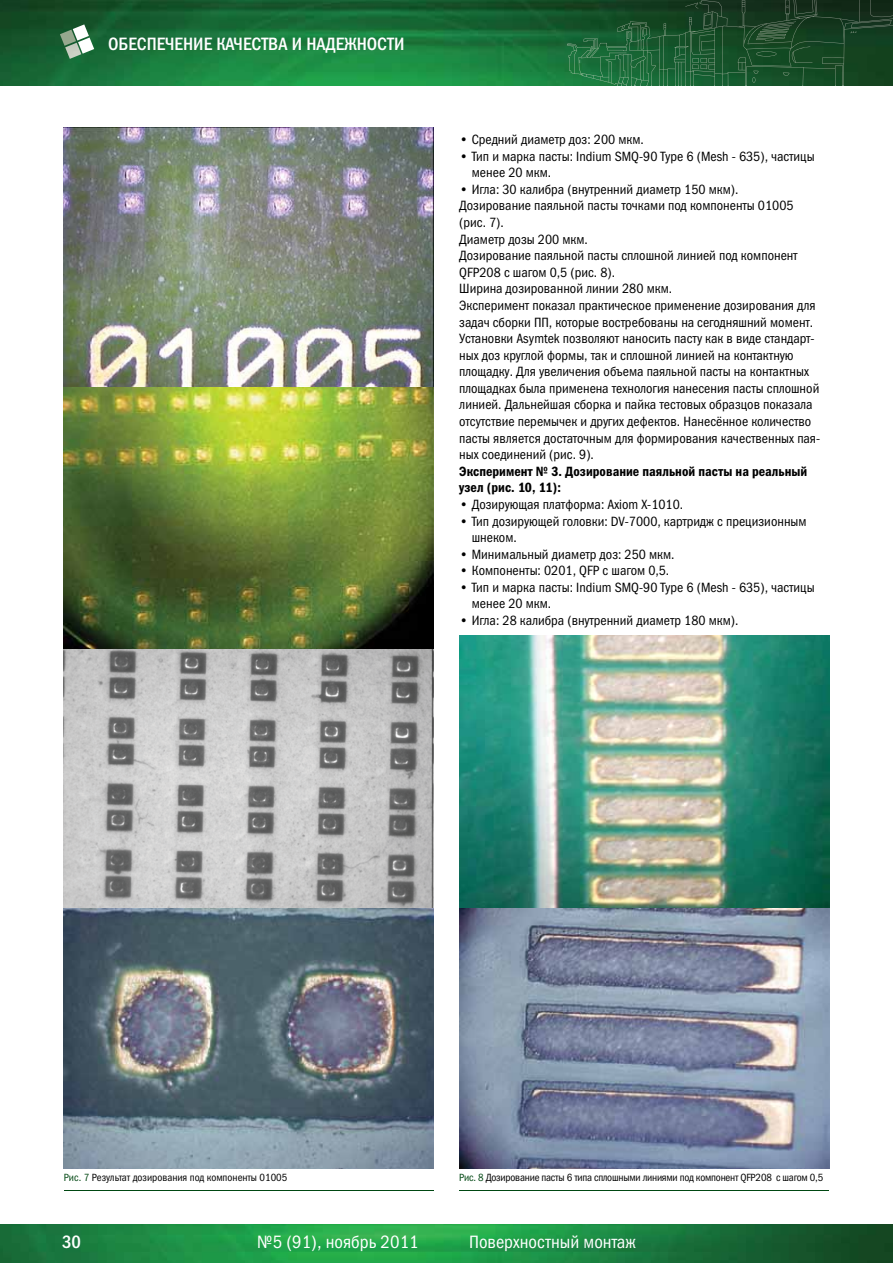
<style>
.page{position:relative;width:893px;height:1263px;background:#fff}
.page>*{position:absolute;margin:0;border:0;box-sizing:border-box;transform-origin:0 0}
.t1{font:18px "Franklin Gothic Book Cond C";color:#fff}
.t2{font:18px "Franklin Gothic Medi Cond C";color:#fff}
.t3{font:13.5px/16.6px "Franklin Gothic Book Cond C";color:#000}
.t4{font:13.5px/16.6px "Franklin Gothic Demi Cond C";color:#000}
.t5{font:10.5px "Franklin Gothic Book Cond C";letter-spacing:-.02em;color:#000}
.t6{font:10.5px "Franklin Gothic Book Cond C";color:#000}
.s1{color:#004712}
</style>
<div class="page">
<img style="left:0;top:1225px;width:893px;height:38px">
<img style="left:0;top:0;width:893px;height:85px">
<svg style="left:617px;top:85px;width:227px;height:1px"></svg>
<img style="left:617px;top:0;width:276px;height:46px">
<img style="left:65px;top:46px;width:16px;height:13px">
<svg style="left:73px;top:24px;width:21px;height:30px"></svg>
<img style="left:60px;top:30px;width:16px;height:16px">
<hr style="left:64px;top:1190px;width:370px;height:1px;background:#004712">
<hr style="left:459px;top:1190px;width:370px;height:1px;background:#004712">
<img style="left:64px;top:128px;width:370px;height:1040px">
<img style="left:459px;top:635px;width:370px;height:533px">
<h1 class="t2" style="left:108px;top:34px;width:298px">ОБЕСПЕЧЕНИЕ КАЧЕСТВА И НАДЕЖНОСТИ</h1>
<p class="t3" style="left:459px;top:131px;width:186px">• Средний диаметр доз: 200 мкм.</p>
<p class="t3" style="left:472px;top:148px;width:344px;text-indent:-13px">• Тип и марка пасты: Indium SMQ-90 Type 6 (Mesh - 635), частицы менее 20 мкм.</p>
<p class="t3" style="left:459px;top:181px;width:362px">• Игла: 30 калибра (внутренний диаметр 150 мкм).<br>Дозирование паяльной пасты точками под компоненты 01005 (рис. 7).<br>Диаметр дозы 200 мкм.<br>Дозирование паяльной пасты сплошной линией под компонент QFP208 с шагом 0,5 (рис. 8).<br>Ширина дозированной линии 280 мкм.<br>Эксперимент показал практическое применение дозирования для задач сборки ПП, которые востребованы на сегодняшний момент.<br>Установки Asymtek позволяют наносить пасту как в виде стандарт&shy;ных доз круглой формы, так и сплошной линией на контактную площадку. Для увеличения объема паяльной пасты на контактных площадках была применена технология нанесения пасты сплошной линией. Дальнейшая сборка и пайка тестовых образцов показала отсутствие перемычек и других дефектов. Нанесённое количество пасты является достаточным для формирования качественных пая&shy;ных соединений (рис. 9).</p>
<p class="t4" style="left:459px;top:463px;width:350px">Эксперимент № 3. Дозирование паяльной пасты на реальный узел (рис. 10, 11):</p>
<p class="t3" style="left:459px;top:496px;width:226px">• Дозирующая платформа: Axiom X-1010.</p>
<p class="t3" style="left:472px;top:512px;width:336px;text-indent:-13px">• Тип дозирующей головки: DV-7000, картридж с прецизионным шнеком.</p>
<p class="t3" style="left:459px;top:546px;width:217px">• Минимальный диаметр доз: 250 мкм.</p>
<p class="t3" style="left:459px;top:562px;width:212px">• Компоненты: 0201, QFP с шагом 0,5.</p>
<p class="t3" style="left:472px;top:579px;width:344px;text-indent:-13px">• Тип и марка пасты: Indium SMQ-90 Type 6 (Mesh - 635), частицы менее 20 мкм.</p>
<p class="t3" style="left:459px;top:612px;width:281px">• Игла: 28 калибра (внутренний диаметр 180 мкм).</p>
<p class="t6" style="left:64px;top:1172px;width:225px"><span class="s1">Рис. 7</span> Результат дозирования под компоненты 01005</p>
<p class="t5" style="left:459px;top:1172px;width:365px"><span class="s1">Рис. 8</span> Дозирование пасты 6 типа сплошными линиями под компонент QFP208 c шагом 0,5</p>
<h1 class="t2" style="left:62px;top:1232px;width:20px">30</h1>
<h1 class="t1" style="left:257px;top:1232px;width:163px">№5 (91), ноябрь 2011</h1>
<h1 class="t1" style="left:469px;top:1232px;width:168px">Поверхностный монтаж</h1>
</div>
